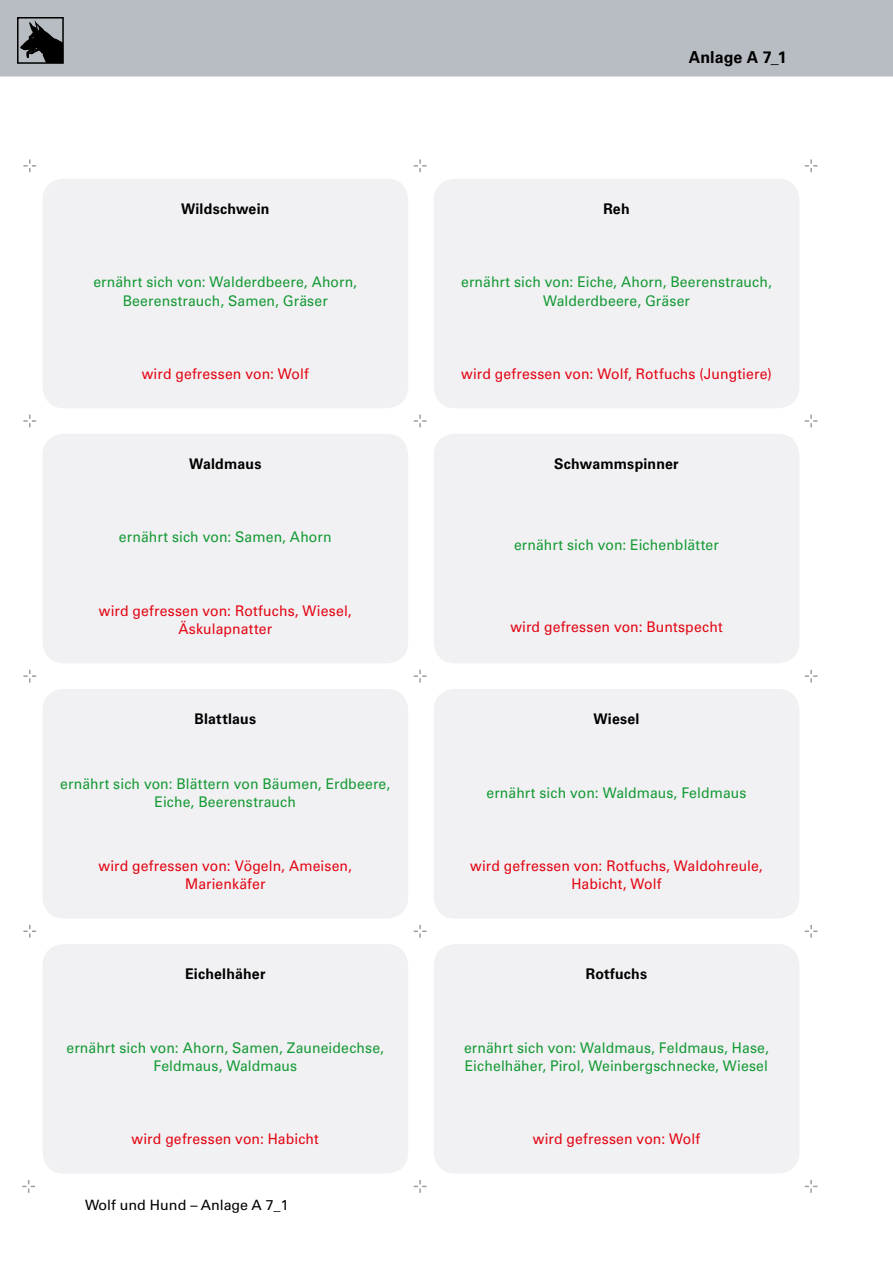
<style>
.page{position:relative;width:893px;height:1263px;background:#fff}
.page>*{position:absolute;margin:0;border:0;box-sizing:border-box;transform-origin:0 0}
.P1__Fließtext{font:700 16.5px "Univers LT Pro 65";letter-spacing:.005em;color:#000}
.P2__Thesenkasten{font:14.7px/18.3px "Univers LT Pro 55 Roman";letter-spacing:.01em;color:#159a34;text-align:center;scale:.95 1}
.P2__Thesenkasten-2{font:14.7px/18.3px "Univers LT Pro 55 Roman";letter-spacing:.01em;color:#e30613;text-align:center;scale:.95 1}
.P2__Thesenkasten-3{font:700 14.7px "Univers LT Pro 65";letter-spacing:.015em;color:#000;scale:.96 1}
.t1{font:14.25px "Univers LT Pro 55 Roman";color:#000}
</style>
<div class="page">
<div style="left:0;top:0;width:893px;height:77px;background:#b8bdc4"></div>
<svg style="left:20px;top:20px;width:41px;height:41px"></svg>
<div style="left:17px;top:17px;width:47px;height:47px;border:2px solid #000"></div>
<div style="left:43px;top:179px;width:365px;height:229px;background:#f1f1f4;border-radius:21px"></div>
<div style="left:43px;top:434px;width:365px;height:229px;background:#f1f1f4;border-radius:21px"></div>
<div style="left:43px;top:689px;width:365px;height:229px;background:#f1f1f4;border-radius:21px"></div>
<div style="left:43px;top:944px;width:365px;height:230px;background:#f1f1f4;border-radius:21px"></div>
<div style="left:434px;top:179px;width:365px;height:229px;background:#f1f1f4;border-radius:21px"></div>
<div style="left:434px;top:434px;width:365px;height:229px;background:#f1f1f4;border-radius:21px"></div>
<div style="left:434px;top:689px;width:365px;height:229px;background:#f1f1f4;border-radius:21px"></div>
<div style="left:434px;top:944px;width:365px;height:230px;background:#f1f1f4;border-radius:21px"></div>
<svg style="left:414px;top:1180px;width:12px;height:13px"></svg>
<svg style="left:22px;top:1180px;width:13px;height:13px"></svg>
<svg style="left:805px;top:1180px;width:12px;height:13px"></svg>
<svg style="left:23px;top:925px;width:13px;height:13px"></svg>
<svg style="left:23px;top:670px;width:13px;height:12px"></svg>
<svg style="left:23px;top:415px;width:13px;height:12px"></svg>
<svg style="left:23px;top:159px;width:13px;height:13px"></svg>
<svg style="left:414px;top:159px;width:12px;height:13px"></svg>
<svg style="left:414px;top:415px;width:12px;height:12px"></svg>
<svg style="left:414px;top:670px;width:12px;height:12px"></svg>
<svg style="left:414px;top:925px;width:12px;height:13px"></svg>
<svg style="left:805px;top:159px;width:12px;height:13px"></svg>
<svg style="left:805px;top:415px;width:12px;height:12px"></svg>
<svg style="left:805px;top:670px;width:12px;height:12px"></svg>
<svg style="left:805px;top:925px;width:12px;height:13px"></svg>
<p class="P2__Thesenkasten-3" style="left:181px;top:198px;width:93px">Wildschwein</p>
<p class="P2__Thesenkasten" style="left:93px;top:272px;width:279px">ernährt sich von: Walderdbeere, Ahorn,<br>Beerenstrauch, Samen, Gräser</p>
<p class="P2__Thesenkasten-2" style="left:142px;top:364px;width:177px">wird gefressen von: Wolf</p>
<p class="P2__Thesenkasten-3" style="left:189px;top:454px;width:77px">Waldmaus</p>
<p class="P2__Thesenkasten" style="left:119px;top:527px;width:225px">ernährt sich von: Samen, Ahorn</p>
<p class="P2__Thesenkasten-2" style="left:99px;top:601px;width:268px">wird gefressen von: Rotfuchs, Wiesel,<br>Äskulapnatter</p>
<p class="P2__Thesenkasten-3" style="left:195px;top:709px;width:66px">Blattlaus</p>
<p class="P2__Thesenkasten" style="left:60px;top:773px;width:349px">ernährt sich von: Blättern von Bäumen, Erdbeere,<br>Eiche, Beerenstrauch</p>
<p class="P2__Thesenkasten-2" style="left:99px;top:856px;width:268px">wird gefressen von: Vögeln, Ameisen,<br>Marienkäfer</p>
<p class="P2__Thesenkasten-3" style="left:185px;top:964px;width:85px">Eichelhäher</p>
<p class="P2__Thesenkasten" style="left:67px;top:1038px;width:336px">ernährt sich von: Ahorn, Samen, Zauneidechse,<br>Feldmaus, Waldmaus</p>
<p class="P2__Thesenkasten-2" style="left:132px;top:1129px;width:199px">wird gefressen von: Habicht</p>
<p class="t1" style="left:85px;top:1194px;width:205px">Wolf und Hund – Anlage A 7_1</p>
<p class="P2__Thesenkasten-3" style="left:603px;top:198px;width:29px">Reh</p>
<p class="P1__Fließtext" style="left:689px;top:46px;width:99px">Anlage A 7_1</p>
<p class="P2__Thesenkasten" style="left:461px;top:272px;width:329px">ernährt sich von: Eiche, Ahorn, Beerenstrauch,<br>Walderdbeere, Gräser</p>
<p class="P2__Thesenkasten-2" style="left:461px;top:364px;width:328px">wird gefressen von: Wolf, Rotfuchs (Jungtiere)</p>
<p class="P2__Thesenkasten-3" style="left:554px;top:454px;width:131px">Schwammspinner</p>
<p class="P2__Thesenkasten" style="left:514px;top:535px;width:217px">ernährt sich von: Eichenblätter</p>
<p class="P2__Thesenkasten-2" style="left:510px;top:617px;width:225px">wird gefressen von: Buntspecht</p>
<p class="P2__Thesenkasten-3" style="left:593px;top:709px;width:49px">Wiesel</p>
<p class="P2__Thesenkasten" style="left:486px;top:782px;width:275px">ernährt sich von: Waldmaus, Feldmaus</p>
<p class="P2__Thesenkasten-2" style="left:470px;top:856px;width:310px">wird gefressen von: Rotfuchs, Waldohreule,<br>Habicht, Wolf</p>
<p class="P2__Thesenkasten-3" style="left:586px;top:964px;width:65px">Rotfuchs</p>
<p class="P2__Thesenkasten" style="left:464px;top:1038px;width:322px;text-align:left">ernährt sich von: Waldmaus, Feldmaus, Hase,<br>Eichelhäher, Pirol, Weinbergschnecke, Wiesel</p>
<p class="P2__Thesenkasten-2" style="left:533px;top:1129px;width:177px">wird gefressen von: Wolf</p>
</div>
